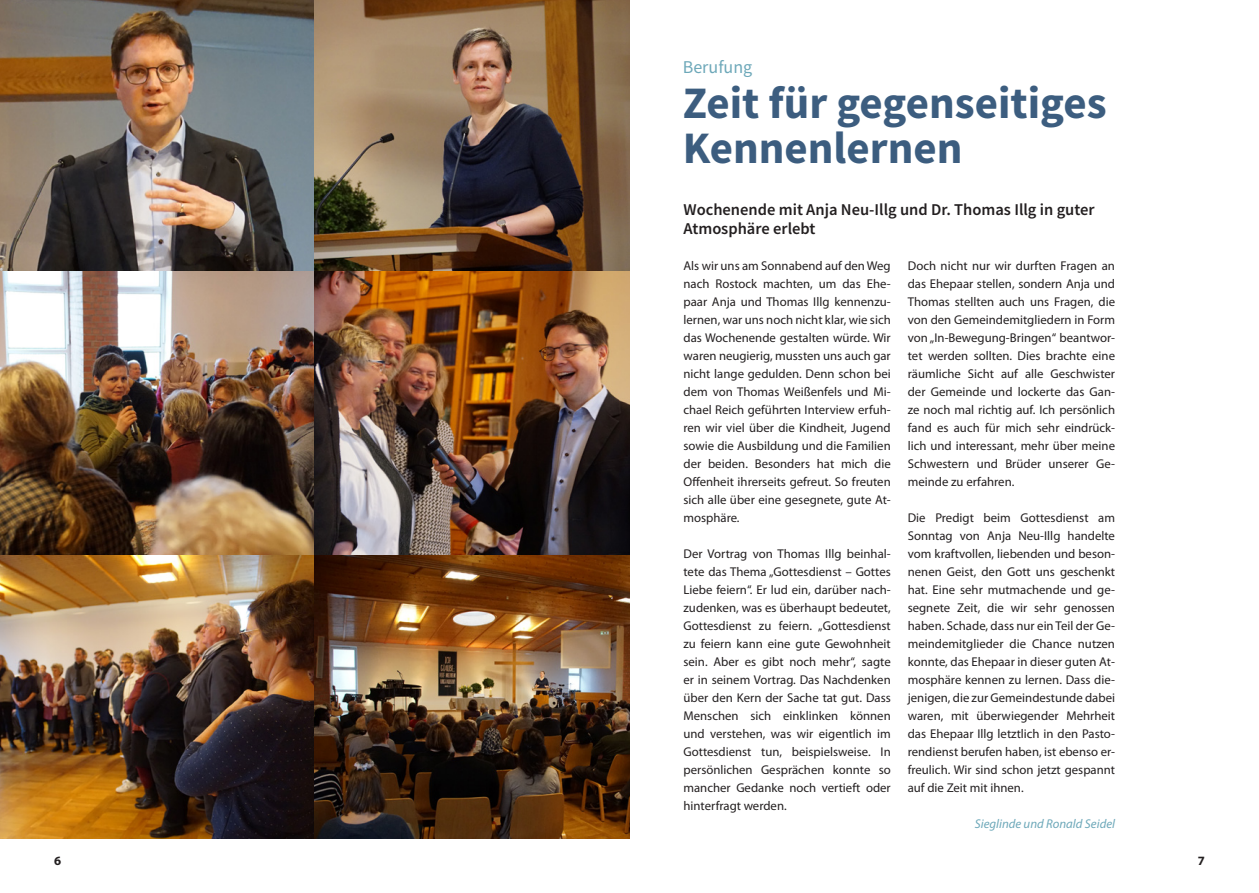
<style>
.page{position:relative;width:1259px;height:893px;background:#fff}
.page>*{position:absolute;margin:0;border:0;box-sizing:border-box;transform-origin:0 0}
.t1{font:700 45px/45px "Source Sans Pro";color:#3c5d7f}
.t2{font:18px "Source Sans Pro";color:#6da8b9}
.t3{font:600 16.5px/19.8px "Source Sans Pro";color:#231f20}
.t4{font:12.75px/18px "Myriad Pro";color:#231f20;text-align:justify}
.t5{font:italic 12.75px "Myriad Pro";color:#6da8b9}
.t6{font:700 12.75px "Myriad Pro";color:#231f20}
</style>
<div class="page">
<img style="left:0;top:0;width:629px;height:839px">
<h2 class="t2" style="left:683px;top:56px;width:71px">Berufung</h2>
<h1 class="t1" style="left:683px;top:80px;width:425px">Zeit für gegenseitiges<br>Kennenlernen</h1>
<p class="t3" style="left:683px;top:199px;width:413px">Wochenende mit Anja Neu-Illg und Dr. Thomas Illg in guter<br>Atmosphäre erlebt</p>
<p class="t4" style="left:683px;top:257px;width:209px">Als wir uns am Sonnabend auf den Weg nach Rostock machten, um das Ehe&shy;paar Anja und Thomas Illg kennenzu&shy;lernen, war uns noch nicht klar, wie sich das Wochenende gestalten würde. Wir waren neugierig, mussten uns auch gar nicht lange gedulden. Denn schon bei dem von Thomas Weißenfels und Mi&shy;chael Reich geführten Interview erfuh&shy;ren wir viel über die Kindheit, Jugend sowie die Ausbildung und die Familien der beiden. Besonders hat mich die Offenheit ihrerseits gefreut. So freuten sich alle über eine gesegnete, gute At&shy;mosphäre.</p>
<p class="t4" style="left:683px;top:545px;width:209px">Der Vortrag von Thomas Illg beinhal&shy;tete das Thema „Gottesdienst – Gottes Liebe feiern“. Er lud ein, darüber nach&shy;zudenken, was es überhaupt bedeutet, Gottesdienst zu feiern. „Gottesdienst zu feiern kann eine gute Gewohnheit sein. Aber es gibt noch mehr“, sagte er in seinem Vortrag. Das Nachdenken über den Kern der Sache tat gut. Dass Menschen sich einklinken können und verstehen, was wir eigentlich im Gottesdienst tun, beispielsweise. In persönlichen Gesprächen konnte so mancher Gedanke noch vertieft oder hinterfragt werden.</p>
<p class="t4" style="left:908px;top:257px;width:209px">Doch nicht nur wir durften Fragen an das Ehepaar stellen, sondern Anja und Thomas stellten auch uns Fragen, die von den Gemeindemitgliedern in Form von „In-Bewegung-Bringen“ beantwor&shy;tet werden sollten. Dies brachte eine räumliche Sicht auf alle Geschwister der Gemeinde und lockerte das Gan&shy;ze noch mal richtig auf. Ich persönlich fand es auch für mich sehr eindrück&shy;lich und interessant, mehr über meine Schwestern und Brüder unserer Ge&shy;meinde zu erfahren.</p>
<p class="t4" style="left:908px;top:509px;width:209px">Die Predigt beim Gottesdienst am Sonntag von Anja Neu-Illg handelte vom kraftvollen, liebenden und beson&shy;nenen Geist, den Gott uns geschenkt hat. Eine sehr mutmachende und ge&shy;segnete Zeit, die wir sehr genossen haben. Schade, dass nur ein Teil der Ge&shy;meindemitglieder die Chance nutzen konnte, das Ehepaar in dieser guten At&shy;mosphäre kennen zu lernen. Dass die&shy;jenigen, die zur Gemeindestunde dabei waren, mit überwiegender Mehrheit das Ehepaar Illg letztlich in den Pasto&shy;rendienst berufen haben, ist ebenso er&shy;freulich. Wir sind schon jetzt gespannt auf die Zeit mit ihnen.</p>
<p class="t5" style="left:975px;top:816px;width:142px">Sieglinde und Ronald Seidel</p>
<p class="t6" style="left:54px;top:852px;width:9px">6</p>
<p class="t6" style="left:1198px;top:852px;width:9px">7</p>
</div>
